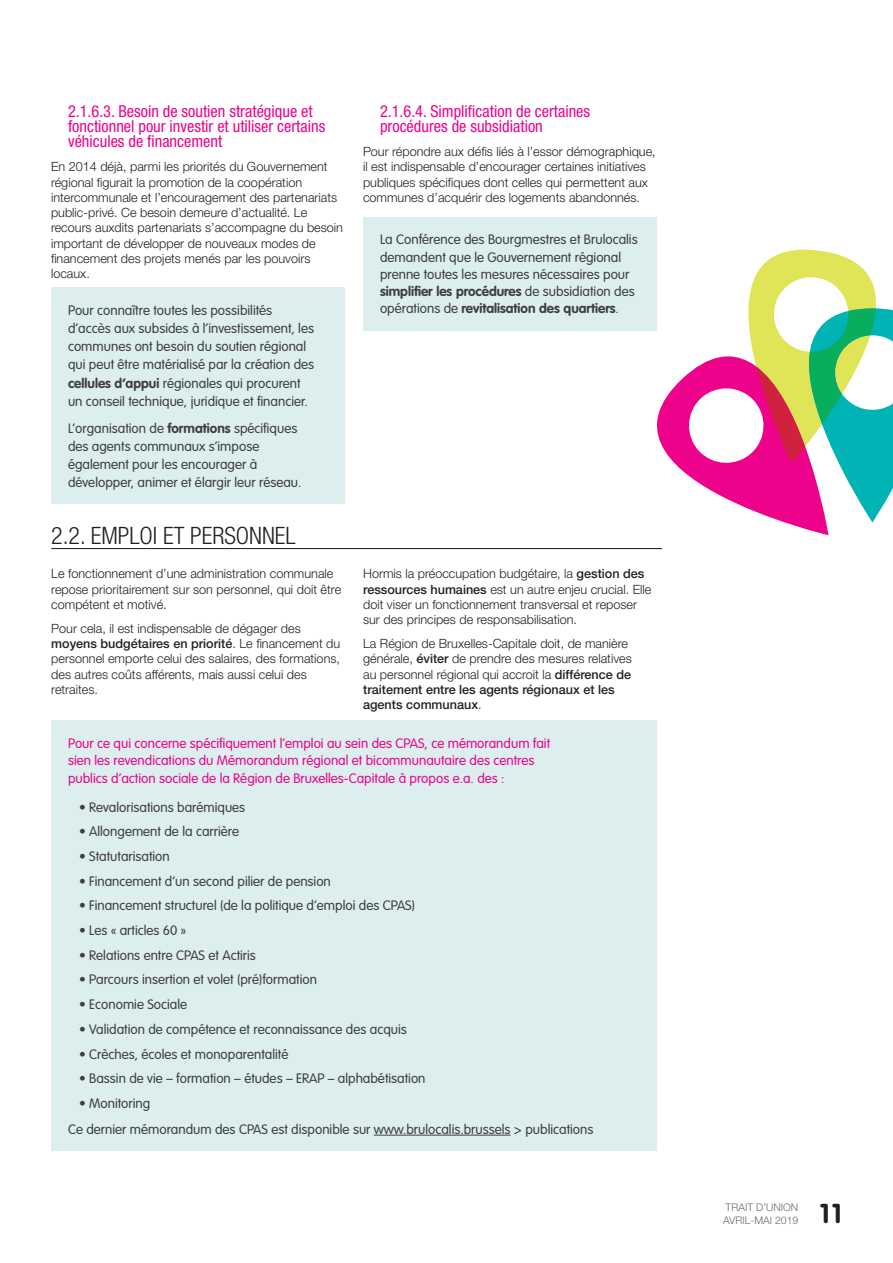
<style>
.page{position:relative;width:893px;height:1263px;background:#fff}
.page>*{position:absolute;margin:0;border:0;box-sizing:border-box;transform-origin:0 0}
.t1{font:700 27px "VAG Rounded";color:#231f20}
.t2{font:300 condensed 24px "Helvetica Neue LT Pro";color:#231f20}
.t3{font:condensed 16.5px/15.3px "Helvetica Neue LT Pro";color:#ed028c}
.t4{font:300 13.5px/18.1px "VAG Rounded";color:#3e3e3f}
.t5{font:300 13.5px/17.2px "VAG Rounded";color:#ed028c}
.t6{font:700 13.5px "VAG Rounded";color:#3e3e3f}
.t7{font:300 12.75px/15.3px "Helvetica Neue LT Pro";color:#231f20}
.t8{font:300 10.5px/12.6px "Helvetica Neue LT Pro";color:#6c6d70}
.s1{font-weight:700}
.s2{font-weight:300}
.s3{font-weight:500}
</style>
<div class="page">
<svg style="left:578px;top:330px;width:250px;height:205px"></svg>
<svg style="left:730px;top:250px;width:163px;height:274px"></svg>
<div style="left:363px;top:217px;width:294px;height:113px;background:#dee"></div>
<div style="left:51px;top:287px;width:294px;height:217px;background:#dee"></div>
<div style="left:51px;top:720px;width:606px;height:431px;background:#dee"></div>
<hr style="left:374px;top:1135px;width:137px;height:1px;background:#3e3e3f">
<hr style="left:51px;top:548px;width:611px;height:1px;background:#231f20">
<p class="t3" style="left:68px;top:103px;width:259px">2.1.6.3. Besoin de soutien stratégique et fonctionnel pour investir et utiliser certains véhicules de financement</p>
<p class="t7" style="left:51px;top:159px;width:294px">En 2014 déjà, parmi les priorités du Gouvernement régional figurait la promotion de la coopération intercommunale et l’encouragement des partenariats public-privé. Ce besoin demeure d’actualité. Le recours auxdits partenariats s’accompagne du besoin important de développer de nouveaux modes de financement des projets menés par les pouvoirs locaux.</p>
<p class="t3" style="left:380px;top:103px;width:212px">2.1.6.4. Simplification de certaines procédures de subsidiation</p>
<p class="t7" style="left:363px;top:143px;width:294px">Pour répondre aux défis liés à l’essor démographique, il est indispensable d’encourager certaines initiatives publiques spécifiques dont celles qui permettent aux communes d’acquérir des logements abandonnés.</p>
<p class="t4" style="left:380px;top:231px;width:259px;line-height:17.2px">La Conférence des Bourgmestres et Brulocalis demandent que le Gouvernement régional prenne toutes les mesures nécessaires pour <span class="s1">simplifier les procédures</span> de subsidiation des</p>
<p class="t4" style="left:68px;top:301px;width:206px">Pour connaître toutes les possibilités</p>
<p class="t6" style="left:380px;top:301px;width:240px"><span class="s2">opérations de</span> revitalisation des quartiers<span class="s2">.</span></p>
<p class="t4" style="left:68px;top:319px;width:248px">d’accès aux subsides à l’investissement, les communes ont besoin du soutien régional qui peut être matérialisé par la création des <span class="s1">cellules d’appui</span> régionales qui procurent un conseil technique, juridique et financier.</p>
<p class="t4" style="left:68px;top:419px;width:235px">L’organisation de <span class="s1">formations</span> spécifiques des agents communaux s’impose également pour les encourager à développer, animer et élargir leur réseau.</p>
<h2 class="t2" style="left:51px;top:521px;width:246px">2.2. EMPLOI ET PERSONNEL</h2>
<p class="t7" style="left:51px;top:566px;width:291px">Le fonctionnement d’une administration communale repose prioritairement sur son personnel, qui doit être compétent et motivé.</p>
<p class="t7" style="left:51px;top:620px;width:291px">Pour cela, il est indispensable de dégager des <span class="s3">moyens budgétaires en priorité</span>. Le financement du personnel emporte celui des salaires, des formations, des autres coûts afférents, mais aussi celui des retraites.</p>
<p class="t7" style="left:363px;top:566px;width:290px">Hormis la préoccupation budgétaire, la <span class="s3">gestion des ressources humaines</span> est un autre enjeu crucial. Elle doit viser un fonctionnement transversal et reposer sur des principes de responsabilisation.</p>
<p class="t7" style="left:363px;top:636px;width:270px">La Région de Bruxelles-Capitale doit, de manière générale, <span class="s3">éviter</span> de prendre des mesures relatives au personnel régional qui accroit la <span class="s3">différence de traitement entre les agents régionaux et les agents communaux</span>.</p>
<p class="t5" style="left:68px;top:735px;width:484px">Pour ce qui concerne spécifiquement l’emploi au sein des CPAS, ce mémorandum fait sien les revendications du Mémorandum régional et bicommunautaire des centres publics d’action sociale de la Région de Bruxelles-Capitale à propos e.a. des :</p>
<p class="t4" style="left:79px;top:798px;width:168px">• Revalorisations barémiques</p>
<p class="t4" style="left:79px;top:822px;width:161px">• Allongement de la carrière</p>
<p class="t4" style="left:79px;top:847px;width:92px">• Statutarisation</p>
<p class="t4" style="left:79px;top:872px;width:253px">• Financement d’un second pilier de pension</p>
<p class="t4" style="left:79px;top:896px;width:337px">• Financement structurel (de la politique d’emploi des CPAS)</p>
<p class="t4" style="left:79px;top:921px;width:109px">• Les « articles 60 »</p>
<p class="t4" style="left:79px;top:946px;width:178px">• Relations entre CPAS et Actiris</p>
<p class="t4" style="left:79px;top:971px;width:239px">• Parcours insertion et volet (pré)formation</p>
<p class="t4" style="left:79px;top:995px;width:110px">• Economie Sociale</p>
<p class="t4" style="left:79px;top:1020px;width:329px">• Validation de compétence et reconnaissance des acquis</p>
<p class="t4" style="left:79px;top:1045px;width:211px">• Crèches, écoles et monoparentalité</p>
<p class="t4" style="left:79px;top:1069px;width:348px">• Bassin de vie – formation – études – ERAP – alphabétisation</p>
<p class="t4" style="left:68px;top:1090px;width:527px;line-height:25.8px;text-indent:11px">• Monitoring<br>Ce dernier mémorandum des CPAS est disponible sur www.brulocalis.brussels &gt; publications</p>
<p class="t8" style="left:723px;top:1201px;width:77px">TRAIT D’UNION<br>AVRIL-MAI 2019</p>
<h1 class="t1" style="left:820px;top:1198px;width:24px">11</h1>
</div>
